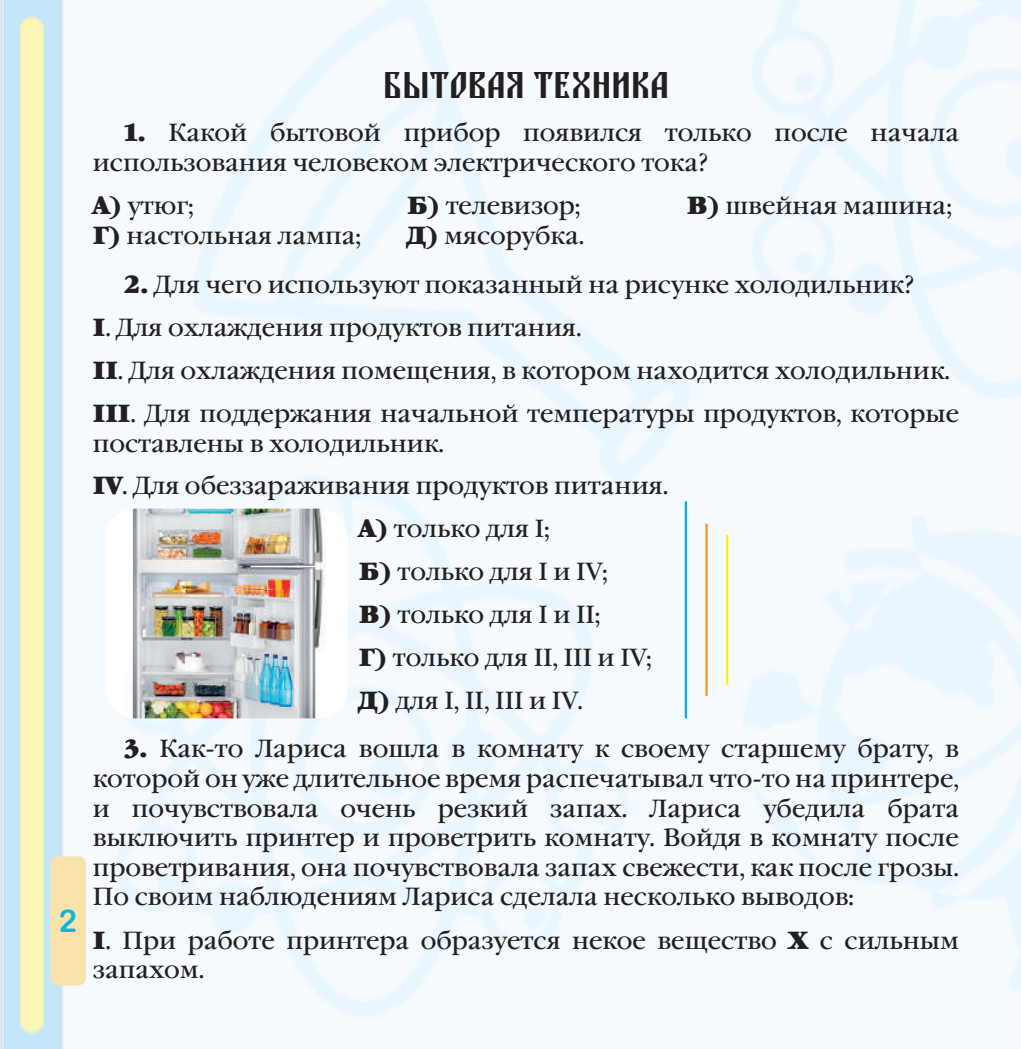
<style>
.page{position:relative;width:1021px;height:1049px;background:#fff}
.page>*{position:absolute;margin:0;border:0;box-sizing:border-box;transform-origin:0 0}
.t1{font:31.5px "BLAGOVEST";color:#231f20}
.t2{font:31.5px "Arial Rounded MT Bold";color:#0db5d9}
.t3{font:24.75px/29.5px "Garamond Book C";color:#231f20}
.s1{font-weight:700}
</style>
<div class="page">
<img style="left:0;top:0;width:1020px;height:1049px">
<img style="left:105px;top:509px;width:243px;height:209px">
<div style="left:50px;top:856px;width:36px;height:129px;background:#f7e3ab;border-radius:8px"></div>
<hr style="left:684px;top:501px;width:3px;height:217px;background:#00aeef">
<hr style="left:705px;top:524px;width:2px;height:172px;background:#f7931d">
<hr style="left:726px;top:535px;width:2px;height:150px;background:#fff101">
<p class="t2" style="left:59px;top:902px;width:20px">2</p>
<p class="t1" style="left:383px;top:64px;width:287px">Бытовая техника</p>
<p class="t3" style="left:93px;top:119px;width:867px;text-indent:31px"><span class="s1">1.</span> Какой бытовой прибор появился только после начала использования человеком электрического тока?</p>
<p class="t3" style="left:93px;top:192px;width:103px"><span class="s1">А)</span> утюг;</p>
<p class="t3" style="left:407px;top:192px;width:175px"><span class="s1">Б)</span> телевизор;</p>
<p class="t3" style="left:687px;top:192px;width:267px"><span class="s1">В)</span> швейная машина;</p>
<p class="t3" style="left:93px;top:221px;width:270px"><span class="s1">Г)</span> настольная лампа;</p>
<p class="t3" style="left:407px;top:221px;width:179px"><span class="s1">Д)</span> мясорубка.</p>
<p class="t3" style="left:93px;top:264px;width:867px;line-height:43px;text-indent:31px"><span class="s1">2.</span> Для чего используют показанный на рисунке холодильник?<br><span class="s1">I</span>. Для охлаждения продуктов питания.<br><span class="s1">II</span>. Для охлаждения помещения, в котором находится холодильник.<br><span class="s1">III</span>. Для поддержания начальной температуры продуктов, которые</p>
<p class="t3" style="left:93px;top:429px;width:353px">поставлены в холодильник.</p>
<p class="t3" style="left:93px;top:472px;width:577px"><span class="s1">IV</span>. Для обеззараживания продуктов питания.</p>
<p class="t3" style="left:359px;top:515px;width:192px"><span class="s1">А)</span> только для I;</p>
<p class="t3" style="left:359px;top:558px;width:250px"><span class="s1">Б)</span> только для I и IV;</p>
<p class="t3" style="left:359px;top:601px;width:243px"><span class="s1">В)</span> только для I и II;</p>
<p class="t3" style="left:359px;top:644px;width:294px"><span class="s1">Г)</span> только для II, III и IV;</p>
<p class="t3" style="left:359px;top:686px;width:226px"><span class="s1">Д)</span> для I, II, III и IV.</p>
<p class="t3" style="left:93px;top:735px;width:867px;text-align:justify;text-indent:31px"><span class="s1">3.</span> Как-то Лариса вошла в комнату к своему старшему брату, в которой он уже длительное время распечатывал что-то на принтере, и почувствовала очень резкий запах. Лариса убедила брата выключить принтер и проветрить комнату. Войдя в комнату после проветривания, она почувствовала запах свежести, как после грозы.<br>По своим наблюдениям Лариса сделала несколько выводов:</p>
<p class="t3" style="left:93px;top:926px;width:867px"><span class="s1">I</span>. При работе принтера образуется некое вещество <span class="s1">Х</span> с сильным запахом.</p>
</div>
